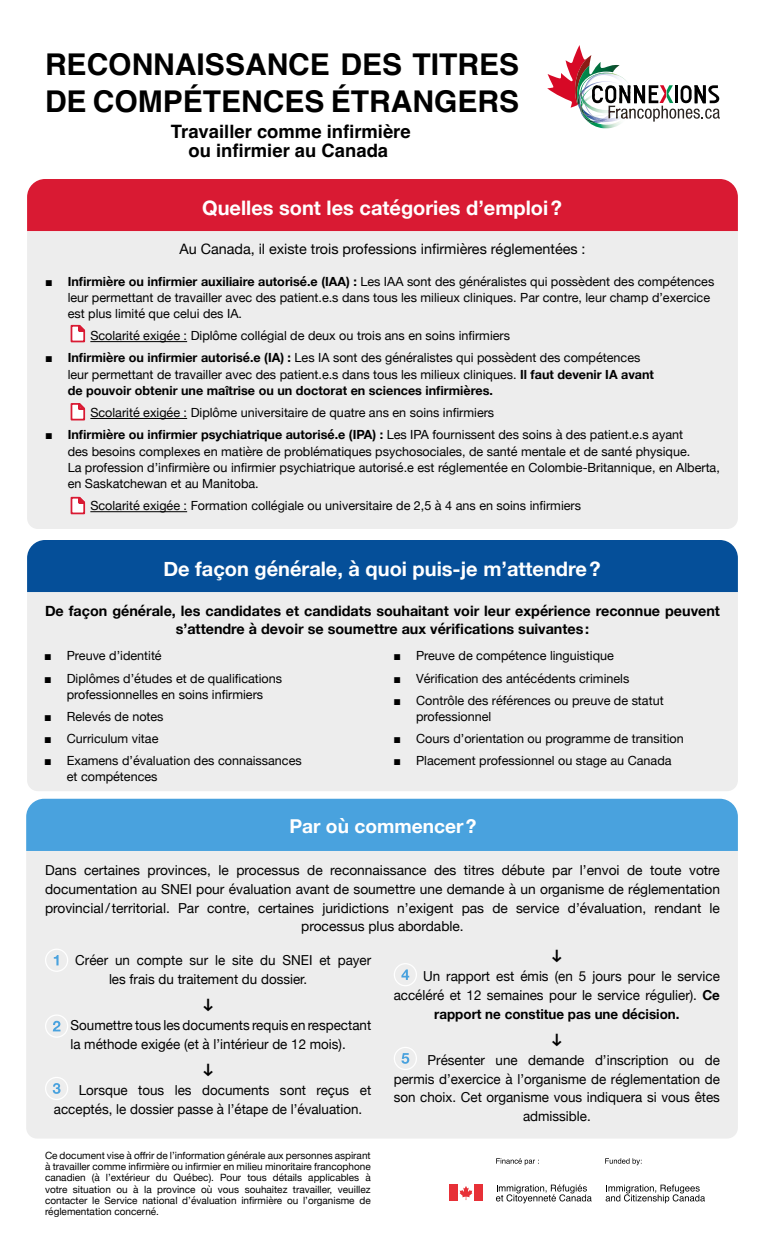
<style>
.page{position:relative;width:765px;height:1260px;background:#fff}
.page>*{position:absolute;margin:0;border:0;box-sizing:border-box;transform-origin:0 0}
.t1{font:700 30px/36.2px "Helvetica";color:#000}
.t2{font:700 20px "Helvetica Neue";color:#fff}
.t3{font:700 19.12px "Helvetica Neue";color:#fff}
.t4{font:700 18.5px/18.8px "Helvetica";color:#000;text-align:center}
.t5{font:700 17.5px "Europa";color:#000}
.t6{font:700 14.38px/18.8px "Helvetica Neue";color:#000;text-align:center}
.t7{font:14.38px "Helvetica Neue";color:#000}
.t8{font:13.75px/18.8px "Helvetica Neue";color:#000}
.t9{font:700 13.75px "Helvetica Neue";color:#000}
.t10{font:12.62px/16.4px "Helvetica Neue";color:#000}
.t11{font:10px/11.2px "Helvetica Neue";color:#000;text-align:justify}
.s1{font-family:"Arial"}
.s2{font-weight:700}
</style>
<div class="page">
<div style="left:27px;top:179px;width:711px;height:52px;background:#d91a33"></div>
<div style="left:27px;top:231px;width:711px;height:298px;background:#ededed"></div>
<hr style="left:90px;top:341px;width:97px;height:1px;background:#000">
<hr style="left:90px;top:418px;width:97px;height:1px;background:#000">
<hr style="left:90px;top:511px;width:97px;height:1px;background:#000">
<img style="left:590px;top:123px;width:30px;height:5px">
<img style="left:601px;top:123px;width:20px;height:1px">
<svg style="left:547px;top:45px;width:173px;height:78px"></svg>
<svg style="left:70px;top:322px;width:18px;height:21px"></svg>
<svg style="left:70px;top:494px;width:18px;height:21px"></svg>
<svg style="left:70px;top:400px;width:18px;height:21px"></svg>
<div style="left:27px;top:540px;width:711px;height:52px;background:#054f99"></div>
<div style="left:27px;top:592px;width:711px;height:199px;background:#ededed"></div>
<svg style="left:496px;top:1158px;width:43px;height:7px"></svg>
<svg style="left:605px;top:1158px;width:37px;height:7px"></svg>
<div style="left:449px;top:1185px;width:9px;height:16px;background:#e73037"></div>
<svg style="left:460px;top:1186px;width:12px;height:14px"></svg>
<div style="left:474px;top:1185px;width:9px;height:16px;background:#e73037"></div>
<svg style="left:606px;top:1185px;width:99px;height:18px"></svg>
<svg style="left:496px;top:1184px;width:96px;height:19px"></svg>
<div style="left:26px;top:851px;width:712px;height:288px;background:#ededed"></div>
<div style="left:26px;top:799px;width:712px;height:52px;background:#49a2de"></div>
<div style="left:46px;top:949px;width:22px;height:22px;background:#ededed;border-radius:50%"></div>
<div style="left:45px;top:949px;width:23px;height:23px;border:1px solid #fff;border-radius:50%"></div>
<svg style="left:54px;top:955px;width:5px;height:10px"></svg>
<div style="left:46px;top:1015px;width:22px;height:22px;background:#ededed;border-radius:50%"></div>
<div style="left:45px;top:1014px;width:23px;height:24px;border:1px solid #fff;border-radius:50%"></div>
<svg style="left:53px;top:1021px;width:7px;height:10px"></svg>
<div style="left:46px;top:1077px;width:22px;height:22px;background:#ededed;border-radius:50%"></div>
<div style="left:45px;top:1077px;width:23px;height:23px;border:1px solid #fff;border-radius:50%"></div>
<svg style="left:53px;top:1083px;width:8px;height:11px"></svg>
<div style="left:394px;top:964px;width:22px;height:22px;background:#ededed;border-radius:50%"></div>
<div style="left:394px;top:963px;width:23px;height:23px;border:1px solid #fff;border-radius:50%"></div>
<svg style="left:401px;top:969px;width:8px;height:11px"></svg>
<div style="left:394px;top:1047px;width:22px;height:22px;background:#ededed;border-radius:50%"></div>
<div style="left:394px;top:1047px;width:23px;height:23px;border:1px solid #fff;border-radius:50%"></div>
<svg style="left:401px;top:1053px;width:8px;height:11px"></svg>
<h1 class="t1" style="left:45px;top:50px;width:476px">RECONNAISSANCE DES TITRES<br>DE COMPÉTENCES ÉTRANGERS</h1>
<h3 class="t4" style="left:171px;top:124px;width:241px">Travailler comme infirmière ou infirmier au Canada</h3>
<h2 class="t2" style="left:202px;top:192px;width:361px">Quelles sont les catégories d’emploi?</h2>
<p class="t7" style="left:179px;top:239px;width:408px">Au Canada, il existe trois professions infirmières réglementées :</p>
<p class="t10" style="left:68px;top:274px;width:648px;text-indent:-23px"><span class="s1">■</span> <span class="s2">Infirmière ou infirmier auxiliaire autorisé.e (IAA) :</span> Les IAA sont des généralistes qui possèdent des compétences leur permettant de travailler avec des patient.e.s dans tous les milieux cliniques. Par contre, leur champ d’exercice est plus limité que celui des IA.</p>
<p class="t10" style="left:90px;top:328px;width:421px">Scolarité exigée : Diplôme collégial de deux ou trois ans en soins infirmiers</p>
<p class="t10" style="left:68px;top:350px;width:588px;text-indent:-23px"><span class="s1">■</span> <span class="s2">Infirmière ou infirmier autorisé.e (IA) :</span> Les IA sont des généralistes qui possèdent des compétences leur permettant de travailler avec des patient.e.s dans tous les milieux cliniques. <span class="s2">Il faut devenir IA avant de pouvoir obtenir une maîtrise ou un doctorat en sciences infirmières.</span></p>
<p class="t10" style="left:90px;top:405px;width:405px">Scolarité exigée : Diplôme universitaire de quatre ans en soins infirmiers</p>
<p class="t10" style="left:68px;top:427px;width:654px;text-indent:-23px"><span class="s1">■</span> <span class="s2">Infirmière ou infirmier psychiatrique autorisé.e (IPA) :</span> Les IPA fournissent des soins à des patient.e.s ayant<br>des besoins complexes en matière de problématiques psychosociales, de santé mentale et de santé physique.<br>La profession d’infirmière ou infirmier psychiatrique autorisé.e est réglementée en Colombie-Britannique, en Alberta, en Saskatchewan et au Manitoba.</p>
<p class="t10" style="left:90px;top:499px;width:492px">Scolarité exigée : Formation collégiale ou universitaire de 2,5 à 4 ans en soins infirmiers</p>
<h2 class="t2" style="left:163px;top:553px;width:439px">De façon générale, à quoi puis-je m’attendre?</h2>
<p class="t6" style="left:45px;top:601px;width:677px">De façon générale, les candidates et candidats souhaitant voir leur expérience reconnue peuvent s’attendre à devoir se soumettre aux vérifications suivantes:</p>
<p class="t10" style="left:44px;top:649px;width:119px"><span class="s1">■</span> Preuve d’identité</p>
<p class="t10" style="left:44px;top:671px;width:240px;text-align:center"><span class="s1">■</span> Diplômes d’études et de qualifications professionnelles en soins infirmiers</p>
<p class="t10" style="left:44px;top:709px;width:121px"><span class="s1">■</span> Relevés de notes</p>
<p class="t10" style="left:44px;top:731px;width:116px"><span class="s1">■</span> Curriculum vitae</p>
<p class="t10" style="left:67px;top:753px;width:236px;text-indent:-23px"><span class="s1">■</span> Examens d’évaluation des connaissances et compétences</p>
<p class="t10" style="left:393px;top:649px;width:222px"><span class="s1">■</span> Preuve de compétence linguistique</p>
<p class="t10" style="left:393px;top:671px;width:237px"><span class="s1">■</span> Vérification des antécédents criminels</p>
<p class="t10" style="left:416px;top:693px;width:249px;text-indent:-23px"><span class="s1">■</span> Contrôle des références ou preuve de statut professionnel</p>
<p class="t10" style="left:393px;top:731px;width:292px"><span class="s1">■</span> Cours d’orientation ou programme de transition</p>
<p class="t10" style="left:393px;top:753px;width:280px"><span class="s1">■</span> Placement professionnel ou stage au Canada</p>
<h3 class="t3" style="left:289px;top:811px;width:189px">Par où commencer?</h3>
<p class="t8" style="left:45px;top:862px;width:677px;text-align:center">Dans certaines provinces, le processus de reconnaissance des titres débute par l’envoi de toute votre documentation au SNEI pour évaluation avant de soumettre une demande à un organisme de réglementation provincial/territorial. Par contre, certaines juridictions n’exigent pas de service d’évaluation, rendant le processus plus abordable.</p>
<p class="t8" style="left:109px;top:951px;width:264px;text-indent:-34px">Créer un compte sur le site du SNEI et payer les frais du traitement du dossier.</p>
<h3 class="t5" style="left:203px;top:993px;width:12px">↓</h3>
<p class="t8" style="left:70px;top:1016px;width:302px">Soumettre tous les documents requis en respectant la méthode exigée (et à l’intérieur de 12 mois).</p>
<h3 class="t5" style="left:203px;top:1058px;width:12px">↓</h3>
<p class="t8" style="left:54px;top:1081px;width:319px;text-indent:25px">Lorsque tous les documents sont reçus et acceptés, le dossier passe à l’étape de l’évaluation.</p>
<h3 class="t5" style="left:552px;top:944px;width:12px">↓</h3>
<p class="t8" style="left:423px;top:968px;width:298px">Un rapport est émis (en 5 jours pour le service</p>
<p class="t8" style="left:394px;top:986px;width:328px">accéléré et 12 semaines pour le service régulier). <span class="s2">Ce</span></p>
<p class="t9" style="left:434px;top:1003px;width:247px">rapport ne constitue pas une décision.</p>
<h3 class="t5" style="left:552px;top:1028px;width:12px">↓</h3>
<p class="t8" style="left:428px;top:1051px;width:294px">Présenter une demande d’inscription ou de</p>
<p class="t8" style="left:394px;top:1070px;width:328px">permis d’exercice à l’organisme de réglementation de</p>
<p class="t8" style="left:394px;top:1089px;width:328px">son choix. Cet organisme vous indiquera si vous êtes</p>
<p class="t8" style="left:523px;top:1108px;width:69px">admissible.</p>
<p class="t11" style="left:45px;top:1150px;width:327px">Ce document vise à offrir de l’information générale aux personnes aspirant à travailler comme infirmière ou infirmier en milieu minoritaire francophone canadien (à l’extérieur du Québec). Pour tous détails applicables à votre situation ou à la province où vous souhaitez travailler, veuillez contacter le Service national d’évaluation infirmière ou l’organisme de réglementation concerné.</p>
</div>
